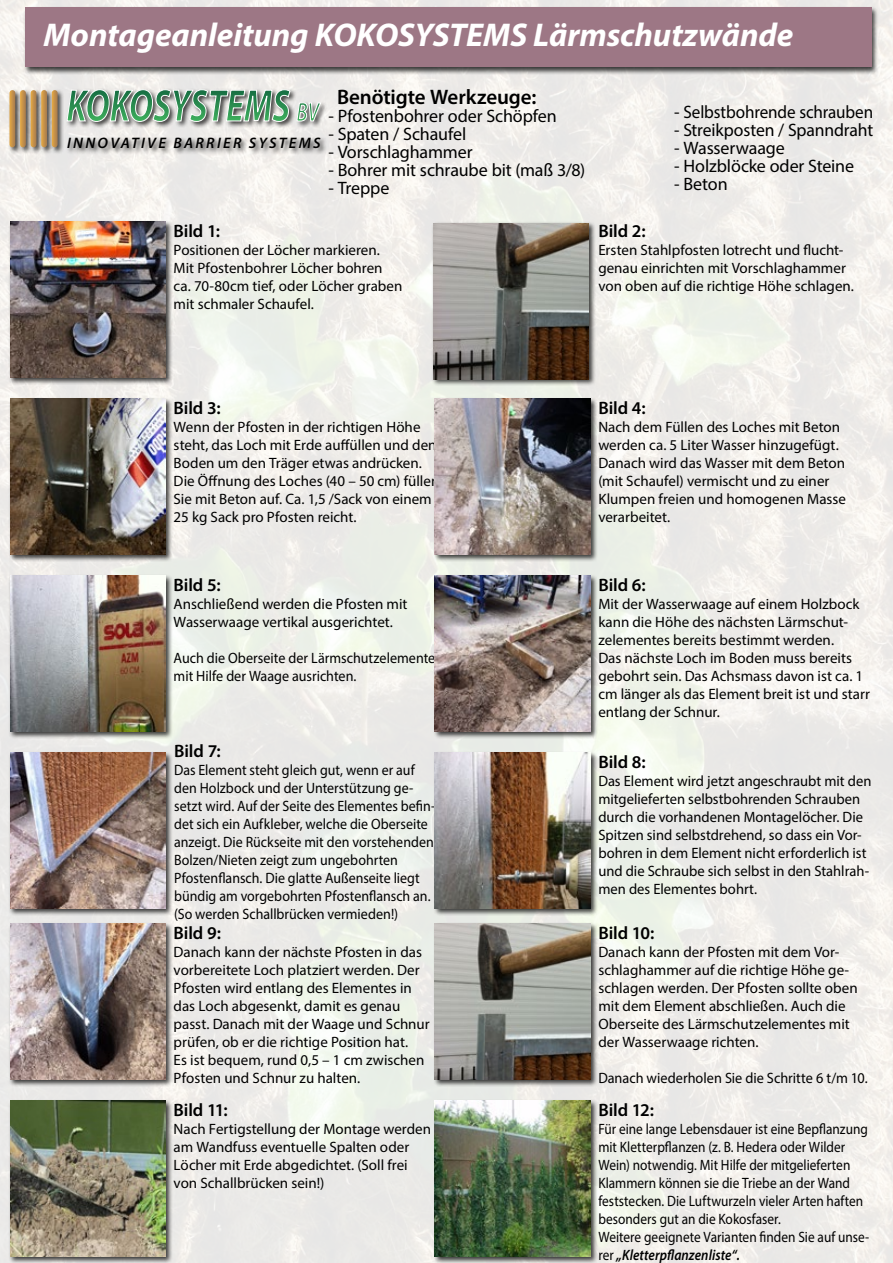
<style>
.page{position:relative;width:893px;height:1263px;background:#fff}
.page>*{position:absolute;margin:0;border:0;box-sizing:border-box;transform-origin:0 0}
.t1{font:italic 700 33px "Myriad Pro";letter-spacing:-.005em;color:#fff}
.t2{font:600 21px "Myriad Pro";letter-spacing:-.005em;color:#000}
.t3{font:18px "Myriad Pro";letter-spacing:-.005em;color:#000}
.t4{font:600 18px "Myriad Pro";letter-spacing:-.005em;color:#000}
.t5{font:italic 600 15.3px "Myriad Pro";letter-spacing:.15em;color:#000}
.t6{font:15px/18px "Myriad Pro";color:#000}
.t7{font:15px/18px "Myriad Pro";color:#000;scale:.93 1}
.t8{font:15px/18px "Myriad Pro";color:#000;scale:.89 1}
.t9{font:15px/18px "Myriad Pro";color:#000;scale:.94 1}
.t10{font:15px "Myriad Pro";color:#000;scale:.95 1}
.s1{font-weight:600;font-style:italic}
</style>
<div class="page">
<div style="left:8px;top:397px;width:165px;height:165px;background:#000;opacity:.75"></div>
<img style="left:10px;top:399px;width:155px;height:155px">
<div style="left:433px;top:397px;width:164px;height:165px;background:#000;opacity:.75"></div>
<img style="left:435px;top:399px;width:155px;height:155px">
<div style="left:8px;top:751px;width:165px;height:165px;background:#000;opacity:.75"></div>
<img style="left:10px;top:753px;width:155px;height:156px">
<div style="left:433px;top:751px;width:164px;height:165px;background:#000;opacity:.75"></div>
<img style="left:435px;top:753px;width:155px;height:156px">
<div style="left:8px;top:574px;width:165px;height:165px;background:#000;opacity:.75"></div>
<img style="left:10px;top:576px;width:155px;height:155px">
<div style="left:433px;top:574px;width:164px;height:165px;background:#000;opacity:.75"></div>
<img style="left:435px;top:576px;width:155px;height:155px">
<div style="left:8px;top:1099px;width:165px;height:164px;background:#000;opacity:.75"></div>
<img style="left:10px;top:1100px;width:155px;height:156px">
<div style="left:433px;top:1099px;width:164px;height:164px;background:#000;opacity:.75"></div>
<img style="left:435px;top:1100px;width:155px;height:156px">
<div style="left:8px;top:922px;width:165px;height:165px;background:#000;opacity:.75"></div>
<img style="left:10px;top:923px;width:155px;height:156px">
<div style="left:433px;top:922px;width:165px;height:165px;background:#000;opacity:.75"></div>
<img style="left:435px;top:923px;width:155px;height:156px">
<div style="left:8px;top:88px;width:320px;height:67px;background:#000;opacity:.75"></div>
<svg style="left:67px;top:89px;width:254px;height:33px;background:#8fb09b"></svg>
<svg style="left:52px;top:90px;width:6px;height:57px"></svg>
<div style="left:10px;top:90px;width:5px;height:57px;background:#c4904a;border-radius:3px"></div>
<svg style="left:20px;top:90px;width:6px;height:57px"></svg>
<svg style="left:31px;top:90px;width:5px;height:57px"></svg>
<svg style="left:41px;top:90px;width:6px;height:57px"></svg>
<div style="left:23px;top:6px;width:856px;height:69px;background:#000;opacity:.75"></div>
<div style="left:25px;top:7px;width:846px;height:60px;background:#9d7785"></div>
<div style="left:8px;top:220px;width:165px;height:165px;background:#000;opacity:.75"></div>
<img style="left:10px;top:221px;width:155px;height:156px">
<div style="left:431px;top:221px;width:165px;height:166px;background:#000;opacity:.75"></div>
<img style="left:433px;top:223px;width:155px;height:156px">
<h1 class="t1" style="left:44px;top:13px;width:751px">Montageanleitung KOKOSYSTEMS Lärmschutzwände</h1>
<h2 class="t2" style="left:337px;top:84px;width:201px">Benötigte Werkzeuge:</h2>
<p class="t3" style="left:328px;top:105px;width:230px">- Pfostenbohrer oder Schöpfen</p>
<p class="t3" style="left:328px;top:123px;width:139px">- Spaten / Schaufel</p>
<p class="t3" style="left:328px;top:141px;width:146px">- Vorschlaghammer</p>
<p class="t3" style="left:328px;top:159px;width:259px">- Bohrer mit schraube bit (maß 3/8)</p>
<p class="t3" style="left:328px;top:177px;width:63px">- Treppe</p>
<p class="t3" style="left:674px;top:101px;width:200px">- Selbstbohrende schrauben</p>
<p class="t3" style="left:674px;top:119px;width:200px">- Streikposten / Spanndraht</p>
<p class="t3" style="left:674px;top:137px;width:112px">- Wasserwaage</p>
<p class="t3" style="left:674px;top:155px;width:181px">- Holzblöcke oder Steine</p>
<p class="t3" style="left:674px;top:173px;width:55px">- Beton</p>
<p class="t5" style="left:67px;top:133px;width:255px">INNOVATIVE BARRIER SYSTEMS</p>
<p class="t4" style="left:174px;top:219px;width:48px">Bild 1:</p>
<p class="t6" style="left:174px;top:240px;width:230px">Positionen der Löcher markieren.<br>Mit Pfostenbohrer Löcher bohren ca. 70-80cm tief, oder Löcher graben mit schmaler Schaufel.</p>
<p class="t4" style="left:174px;top:396px;width:49px">Bild 3:</p>
<p class="t6" style="left:174px;top:418px;width:267px">Wenn der Pfosten in der richtigen Höhe steht, das Loch mit Erde auffüllen und den Boden um den Träger etwas andrücken.<br>Die Öffnung des Loches (40 – 50 cm) füllen Sie mit Beton auf. Ca. 1,5 /Sack von einem 25 kg Sack pro Pfosten reicht.</p>
<p class="t4" style="left:174px;top:573px;width:48px">Bild 5:</p>
<p class="t6" style="left:174px;top:595px;width:235px">Anschließend werden die Pfosten mit<br>Wasserwaage vertikal ausgerichtet.</p>
<p class="t9" style="left:174px;top:649px;width:280px">Auch die Oberseite der Lärmschutzelemente mit Hilfe der Waage ausrichten.</p>
<p class="t4" style="left:174px;top:739px;width:48px">Bild 7:</p>
<p class="t7" style="left:174px;top:760px;width:282px">Das Element steht gleich gut, wenn er auf den Holzbock und der Unterstützung ge&shy;setzt wird. Auf der Seite des Elementes befin&shy;det sich ein Aufkleber, welche die Oberseite anzeigt. Die Rückseite mit den vorstehenden Bolzen/Nieten zeigt zum ungebohrten Pfostenflansch. Die glatte Außenseite liegt bündig am vorgebohrten Pfostenflansch an. (So werden Schallbrücken vermieden!)</p>
<p class="t4" style="left:174px;top:921px;width:49px">Bild 9:</p>
<p class="t6" style="left:174px;top:942px;width:258px">Danach kann der nächste Pfosten in das vorbereitete Loch platziert werden. Der Pfosten wird entlang des Elementes in das Loch abgesenkt, damit es genau passt. Danach mit der Waage und Schnur prüfen, ob er die richtige Position hat.<br>Es ist bequem, rund 0,5 – 1 cm zwischen Pfosten und Schnur zu halten.</p>
<p class="t4" style="left:174px;top:1098px;width:56px">Bild 11:</p>
<p class="t6" style="left:174px;top:1119px;width:259px">Nach Fertigstellung der Montage werden am Wandfuss eventuelle Spalten oder Löcher mit Erde abgedichtet. (Soll frei von Schallbrücken sein!)</p>
<p class="t4" style="left:598px;top:219px;width:49px">Bild 2:</p>
<p class="t6" style="left:598px;top:240px;width:257px">Ersten Stahlpfosten lotrecht und flucht&shy;genau einrichten mit Vorschlaghammer von oben auf die richtige Höhe schlagen.</p>
<p class="t4" style="left:598px;top:396px;width:49px">Bild 4:</p>
<p class="t6" style="left:598px;top:418px;width:249px">Nach dem Füllen des Loches mit Beton werden ca. 5 Liter Wasser hinzugefügt.<br>Danach wird das Wasser mit dem Beton (mit Schaufel) vermischt und zu einer<br>Klumpen freien und homogenen Masse verarbeitet.</p>
<p class="t4" style="left:598px;top:573px;width:49px">Bild 6:</p>
<p class="t6" style="left:598px;top:595px;width:273px">Mit der Wasserwaage auf einem Holzbock kann die Höhe des nächsten Lärmschut&shy;zelementes bereits bestimmt werden.<br>Das nächste Loch im Boden muss bereits gebohrt sein. Das Achsmass davon ist ca. 1 cm länger als das Element breit ist und starr entlang der Schnur.</p>
<p class="t4" style="left:598px;top:751px;width:49px">Bild 8:</p>
<p class="t6" style="left:598px;top:772px;width:275px">Das Element wird jetzt angeschraubt mit den mitgelieferten selbstbohrenden Schrauben durch die vorhandenen Montagelöcher. Die Spitzen sind selbstdrehend, so dass ein Vor&shy;bohren in dem Element nicht erforderlich ist und die Schraube sich selbst in den Stahlrah&shy;men des Elementes bohrt.</p>
<p class="t4" style="left:598px;top:921px;width:58px">Bild 10:</p>
<p class="t6" style="left:598px;top:942px;width:261px">Danach kann der Pfosten mit dem Vor&shy;schlaghammer auf die richtige Höhe ge&shy;schlagen werden. Der Pfosten sollte oben mit dem Element abschließen. Auch die Oberseite des Lärmschutzelementes mit der Wasserwaage richten.</p>
<p class="t10" style="left:598px;top:1068px;width:285px">Danach wiederholen Sie die Schritte 6 t/m 10.</p>
<p class="t4" style="left:598px;top:1098px;width:57px">Bild 12:</p>
<p class="t8" style="left:598px;top:1119px;width:306px">Für eine lange Lebensdauer ist eine Bepflanzung mit Kletterpflanzen (z. B. Hedera oder Wilder Wein) notwendig. Mit Hilfe der mitgelieferten Klammern können sie die Triebe an der Wand feststecken. Die Luftwurzeln vieler Arten haften besonders gut an die Kokosfaser.<br>Weitere geeignete Varianten finden Sie auf unse&shy;rer <span class="s1">„Kletterpflanzenliste“.</span></p>
</div>
